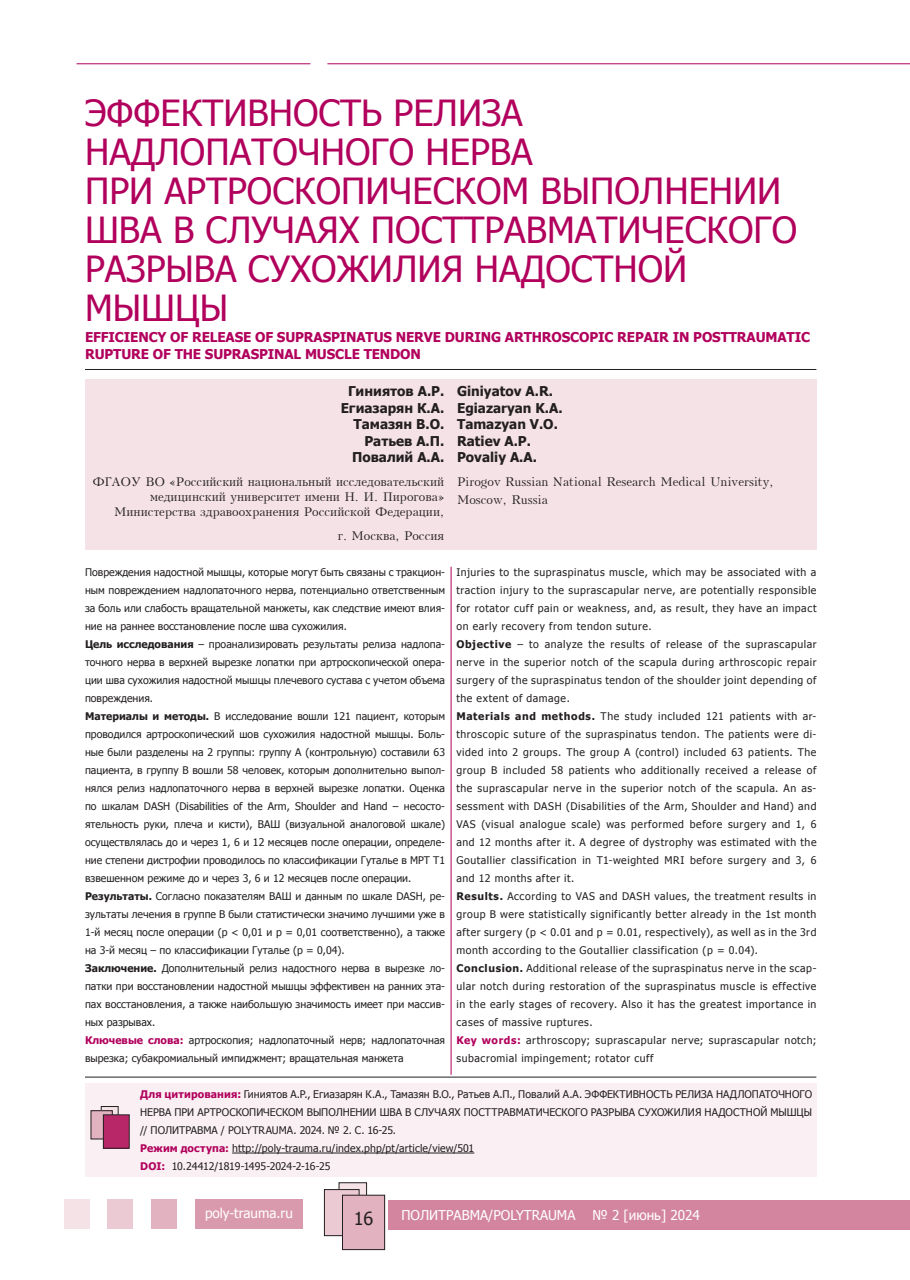
<style>
.page{position:relative;width:910px;height:1280px;background:#fff}
.page>*{position:absolute;margin:0;border:0;box-sizing:border-box;transform-origin:0 0}
.t1{font:36px/39px "Tahoma";color:#b1015c}
.t2{font:18px "Tahoma";color:#231f20}
.t3{font:700 13.5px/16.5px "Tahoma";color:#231f20;text-align:right}
.t4{font:700 13.5px/16.5px "Tahoma";letter-spacing:-.01em;color:#b1015c}
.t5{font:13.5px "Tahoma";color:#fff}
.t6{font:12px/15px "Kudrashov Plain";color:#231f20;text-align:right}
.t7{font:10.5px/18px "Tahoma";color:#231f20}
.t8{font:10.5px/18px "Tahoma";letter-spacing:.055em;color:#231f20}
.s1{font-weight:700}
.s2{font-weight:700;color:#b1015c}
</style>
<div class="page">
<div style="left:196px;top:1198px;width:107px;height:30px;background:#da9aae"></div>
<div style="left:151px;top:1198px;width:25px;height:30px;background:#e3b2c1"></div>
<div style="left:107px;top:1198px;width:26px;height:30px;background:#eccad4"></div>
<div style="left:64px;top:1198px;width:25px;height:30px;background:#f5e2e7"></div>
<div style="left:389px;top:1199px;width:521px;height:30px;background:#d3859f"></div>
<div style="left:339px;top:1183px;width:28px;height:36px;background:#f5e2e7"></div>
<div style="left:339px;top:1182px;width:28px;height:37px;border:1px solid #231f20"></div>
<div style="left:324px;top:1189px;width:35px;height:47px;background:#eccad4"></div>
<div style="left:324px;top:1189px;width:35px;height:47px;border:1px solid #231f20"></div>
<div style="left:342px;top:1195px;width:43px;height:54px;background:#e3b2c1"></div>
<div style="left:342px;top:1195px;width:43px;height:55px;border:1px solid #231f20"></div>
<hr style="left:327px;top:63px;width:583px;height:1px;background:#b1015c">
<hr style="left:77px;top:63px;width:233px;height:1px;background:#b1015c">
<div style="left:85px;top:379px;width:731px;height:171px;background:#f5e2e7"></div>
<hr style="left:85px;top:369px;width:731px;height:1px;background:#231f20">
<hr style="left:451px;top:567px;width:1px;height:508px;background:#b1015c">
<div style="left:85px;top:1083px;width:731px;height:93px;background:#faf0f3"></div>
<hr style="left:232px;top:1153px;width:242px;height:1px;background:#231f20">
<hr style="left:85px;top:1077px;width:731px;height:1px;background:#231f20">
<svg style="left:103px;top:1108px;width:13px;height:7px"></svg>
<div style="left:101px;top:1106px;width:17px;height:23px;border:1px solid #231f20"></div>
<div style="left:91px;top:1111px;width:21px;height:28px;background:#e3b2c1"></div>
<div style="left:91px;top:1110px;width:21px;height:29px;border:1px solid #231f20"></div>
<div style="left:103px;top:1115px;width:26px;height:33px;background:#b82768"></div>
<h1 class="t1" style="left:85px;top:92px;width:714px">ЭФФЕКТИВНОСТЬ РЕЛИЗА<br>НАДЛОПАТОЧНОГО НЕРВА<br>ПРИ АРТРОСКОПИЧЕСКОМ ВЫПОЛНЕНИИ<br>ШВА В СЛУЧАЯХ ПОСТТРАВМАТИЧЕСКОГО<br>РАЗРЫВА СУХОЖИЛИЯ НАДОСТНОЙ<br>МЫШЦЫ</h1>
<p class="t4" style="left:85px;top:328px;width:727px">EFFICIENCY OF RELEASE OF SUPRASPINATUS NERVE DURING ARTHROSCOPIC REPAIR IN POSTTRAUMATIC<br>RUPTURE OF THE SUPRASPINAL MUSCLE TENDON</p>
<p class="t3" style="left:341px;top:382px;width:105px">Гиниятов А.Р.<br>Егиазарян К.А.<br>Тамазян В.О.<br>Ратьев А.П.<br>Повалий А.А.</p>
<p class="t6" style="left:92px;top:474px;width:353px">ФГАОУ ВО «Российский национальный исследовательский медицинский университет имени Н. И. Пирогова»<br>Министерства здравоохранения Российской Федерации,</p>
<p class="t6" style="left:338px;top:528px;width:108px">г. Москва, Россия</p>
<p class="t3" style="left:457px;top:382px;width:107px;text-align:left">Giniyatov A.R.<br>Egiazaryan K.A.<br>Tamazyan V.O.<br>Ratiev A.P.<br>Povaliy A.A.</p>
<p class="t6" style="left:457px;top:473px;width:318px;line-height:18px;text-align:left">Pirogov Russian National Research Medical University,<br>Moscow, Russia</p>
<p class="t7" style="left:85px;top:563px;width:362px">Повреждения надостной мышцы, которые могут быть связаны с тракцион&shy;ным повреждением надлопаточного нерва, потенциально ответственным за боль или слабость вращательной манжеты, как следствие имеют влия&shy;ние на раннее восстановление после шва сухожилия.<br><span class="s1">Цель исследования</span> – проанализировать результаты релиза надлопа&shy;точного нерва в верхней вырезке лопатки при артроскопической опера&shy;ции шва сухожилия надостной мышцы плечевого сустава с учетом объема повреждения.<br><span class="s1">Материалы и методы.</span> В исследование вошли 121 пациент, которым проводился артроскопический шов сухожилия надостной мышцы. Боль&shy;ные были разделены на 2 группы: группу A (контрольную) составили 63 пациента, в группу B вошли 58 человек, которым дополнительно выпол&shy;нялся релиз надлопаточного нерва в верхней вырезке лопатки. Оценка по шкалам DASH (Disabilities of the Arm, Shoulder and Hand – несосто&shy;ятельность руки, плеча и кисти), ВАШ (визуальной аналоговой шкале) осуществлялась до и через 1, 6 и 12 месяцев после операции, определе&shy;ние степени дистрофии проводилось по классификации Гуталье в МРТ Т1 взвешенном режиме до и через 3, 6 и 12 месяцев после операции.<br><span class="s1">Результаты.</span> Согласно показателям ВАШ и данным по шкале DASH, ре&shy;зультаты лечения в группе В были статистически значимо лучшими уже в 1-й месяц после операции (p &lt; 0,01 и p = 0,01 соответственно), а также на 3-й месяц – по классификации Гуталье (p = 0,04).<br><span class="s1">Заключение.</span> Дополнительный релиз надостного нерва в вырезке ло&shy;патки при восстановлении надостной мышцы эффективен на ранних эта&shy;пах восстановления, а также наибольшую значимость имеет при массив&shy;ных разрывах.<br><span class="s2">Ключевые слова:</span> артроскопия; надлопаточный нерв; надлопаточная вырезка; субакромиальный импиджмент; вращательная манжета</p>
<p class="t8" style="left:456px;top:563px;width:362px">Injuries to the supraspinatus muscle, which may be associated with a traction injury to the suprascapular nerve, are potentially responsible for rotator cuff pain or weakness, and, as result, they have an impact on early recovery from tendon suture.<br><span class="s1">Objective</span> – to analyze the results of release of the suprascapular nerve in the superior notch of the scapula during arthroscopic repair surgery of the supraspinatus tendon of the shoulder joint depending of the extent of damage.<br><span class="s1">Materials and methods.</span> The study included 121 patients with ar&shy;throscopic suture of the supraspinatus tendon. The patients were di&shy;vided into 2 groups. The group A (control) included 63 patients. The group B included 58 patients who additionally received a release of the suprascapular nerve in the superior notch of the scapula. An as&shy;sessment with DASH (Disabilities of the Arm, Shoulder and Hand) and VAS (visual analogue scale) was performed before surgery and 1, 6 and 12 months after it. A degree of dystrophy was estimated with the Goutallier classification in T1-weighted MRI before surgery and 3, 6 and 12 months after it.<br><span class="s1">Results.</span> According to VAS and DASH values, the treatment results in group B were statistically significantly better already in the 1st month after surgery (p &lt; 0.01 and p = 0.01, respectively), as well as in the 3rd month according to the Goutallier classification (p = 0.04).<br><span class="s1">Conclusion.</span> Additional release of the supraspinatus nerve in the scap&shy;ular notch during restoration of the supraspinatus muscle is effective in the early stages of recovery. Also it has the greatest importance in cases of massive ruptures.<br><span class="s2">Key words:</span> arthroscopy; suprascapular nerve; suprascapular notch; subacromial impingement; rotator cuff</p>
<p class="t7" style="left:140px;top:1085px;width:673px"><span class="s2">Для цитирования:</span> Гиниятов А.Р., Егиазарян К.А., Тамазян В.О., Ратьев А.П., Повалий А.А. ЭФФЕКТИВНОСТЬ РЕЛИЗА НАДЛОПАТОЧНОГО НЕРВА ПРИ АРТРОСКОПИЧЕСКОМ ВЫПОЛНЕНИИ ШВА В СЛУЧАЯХ ПОСТТРАВМАТИЧЕСКОГО РАЗРЫВА СУХОЖИЛИЯ НАДОСТНОЙ МЫШЦЫ // ПОЛИТРАВМА / POLYTRAUMA. 2024. № 2. С. 16-25.<br><span class="s2">Режим доступа:</span> http://poly-trauma.ru/index.php/pt/article/view/501<br><span class="s2">DOI:</span> 10.24412/1819-1495-2024-2-16-25</p>
<p class="t5" style="left:205px;top:1204px;width:89px">poly-trauma.ru</p>
<h2 class="t2" style="left:354px;top:1206px;width:21px">16</h2>
<p class="t5" style="left:401px;top:1206px;width:176px">ПОЛИТРАВМА/POLYTRAUMA</p>
<p class="t5" style="left:592px;top:1206px;width:109px">№ 2 [июнь] 2024</p>
</div>
